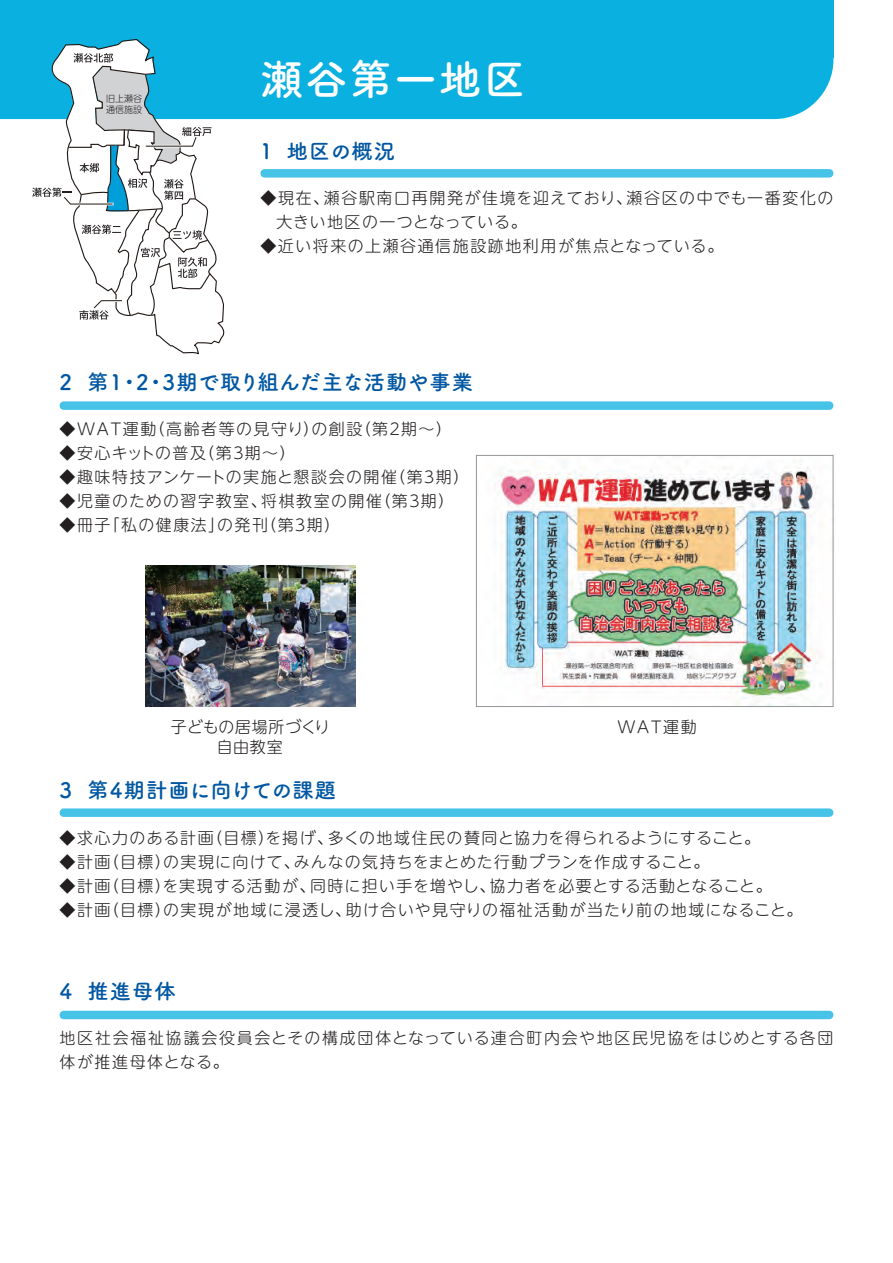
<style>
.page{position:relative;width:893px;height:1263px;background:#fff}
.page>*{position:absolute;margin:0;border:0;box-sizing:border-box;transform-origin:0 0}
.t1{font:700 42.45px "Tsuku A Rd Gothic";letter-spacing:.05em;color:#fff}
.t2{font:700 21.3px "Tsuku A Rd Gothic";letter-spacing:.01em;color:#0157a2}
.t3{font:700 21.3px "Tsuku A Rd Gothic";letter-spacing:-.01em;color:#0157a2}
.t4{font:700 21.3px "Tsuku A Rd Gothic";letter-spacing:.04em;color:#0157a2}
.t5{font:300 15.9px/23.9px "UD Shin M Go Pr 6 N";letter-spacing:.09em;color:#231f20}
.t6{font:300 15.9px "UD Shin M Go Pr 6 N";letter-spacing:.055em;color:#231f20}
.t7{font:300 15.9px "UD Shin M Go Pr 6 N";letter-spacing:.045em;color:#231f20}
.t8{font:300 15.9px "UD Shin M Go Pr 6 N";letter-spacing:.065em;color:#231f20}
.t9{font:300 15.9px "UD Shin M Go Pr 6 N";letter-spacing:-.025em;color:#231f20}
.t10{font:300 15.9px/20px "UD Shin M Go Pr 6 N";letter-spacing:.035em;color:#231f20;text-align:center}
.t11{font:300 9px/11.2px "UD Shin M Go Pr 6 N";color:#231f20}
</style>
<div class="page">
<div style="left:60px;top:401px;width:773px;height:9px;background:#46c3e7;border-radius:4px"></div>
<div style="left:60px;top:808px;width:773px;height:9px;background:#46c3e7;border-radius:4px"></div>
<div style="left:60px;top:1011px;width:773px;height:8px;background:#46c3e7;border-radius:4px"></div>
<div style="left:260px;top:169px;width:573px;height:9px;background:#46c3e7;border-radius:4px"></div>
<div style="left:0;top:0;width:833px;height:119px;background:#09b0e0"></div>
<hr style="left:0;top:54px;width:1px;height:65px;background:#09b0e0">
<div style="left:763px;top:0;width:70px;height:58px;background:#09b0e0"></div>
<img style="left:495px;top:455px;width:339px;height:251px">
<div style="left:476px;top:455px;width:357px;height:252px;border:1px solid #939598"></div>
<svg style="left:32px;top:38px;width:196px;height:317px"></svg>
<img style="left:145px;top:565px;width:210px;height:141px">
<p class="t11" style="left:106px;top:93px;width:38px">旧上瀬谷通信施設</p>
<h1 class="t1" style="left:260px;top:46px;width:267px">瀬谷第一地区</h1>
<h2 class="t4" style="left:256px;top:134px;width:141px">１ 地区の概況</h2>
<p class="t5" style="left:276px;top:186px;width:559px;text-indent:-16px">◆現在、瀬谷駅南口再開発が佳境を迎えており、瀬谷区の中でも一番変化の大きい地区の一つとなっている。</p>
<p class="t5" style="left:260px;top:233px;width:464px">◆近い将来の上瀬谷通信施設跡地利用が焦点となっている。</p>
<h2 class="t2" style="left:60px;top:365px;width:415px">2 第1・2・3期で取り組んだ主な活動や事業</h2>
<p class="t5" style="left:60px;top:416px;width:393px">◆WAT運動（高齢者等の見守り）の創設（第２期～）</p>
<p class="t9" style="left:60px;top:440px;width:237px">◆安心キットの普及（第３期～）</p>
<p class="t5" style="left:60px;top:464px;width:411px">◆趣味特技アンケートの実施と懇談会の開催（第３期）</p>
<p class="t5" style="left:60px;top:488px;width:396px">◆児童のための習字教室、将棋教室の開催（第３期）</p>
<p class="t5" style="left:60px;top:512px;width:282px">◆冊子「私の健康法」の発刊（第３期）</p>
<p class="t10" style="left:171px;top:716px;width:161px">子どもの居場所づくり自由教室</p>
<p class="t5" style="left:617px;top:714px;width:81px">WAT運動</p>
<h2 class="t3" style="left:60px;top:774px;width:278px">3 第4期計画に向けての課題</h2>
<p class="t7" style="left:60px;top:825px;width:702px">◆求心力のある計画（目標）を掲げ、多くの地域住民の賛同と協力を得られるようにすること。</p>
<p class="t8" style="left:60px;top:849px;width:651px">◆計画（目標）の実現に向けて、みんなの気持ちをまとめた行動プランを作成すること。</p>
<p class="t6" style="left:60px;top:873px;width:713px">◆計画（目標）を実現する活動が、同時に担い手を増やし、協力者を必要とする活動となること。</p>
<p class="t5" style="left:60px;top:897px;width:744px">◆計画（目標）の実現が地域に浸透し、助け合いや見守りの福祉活動が当たり前の地域になること。</p>
<h2 class="t4" style="left:60px;top:974px;width:118px">4 推進母体</h2>
<p class="t5" style="left:60px;top:1025px;width:775px">地区社会福祉協議会役員会とその構成団体となっている連合町内会や地区民児協をはじめとする各団体が推進母体となる。</p>
</div>
